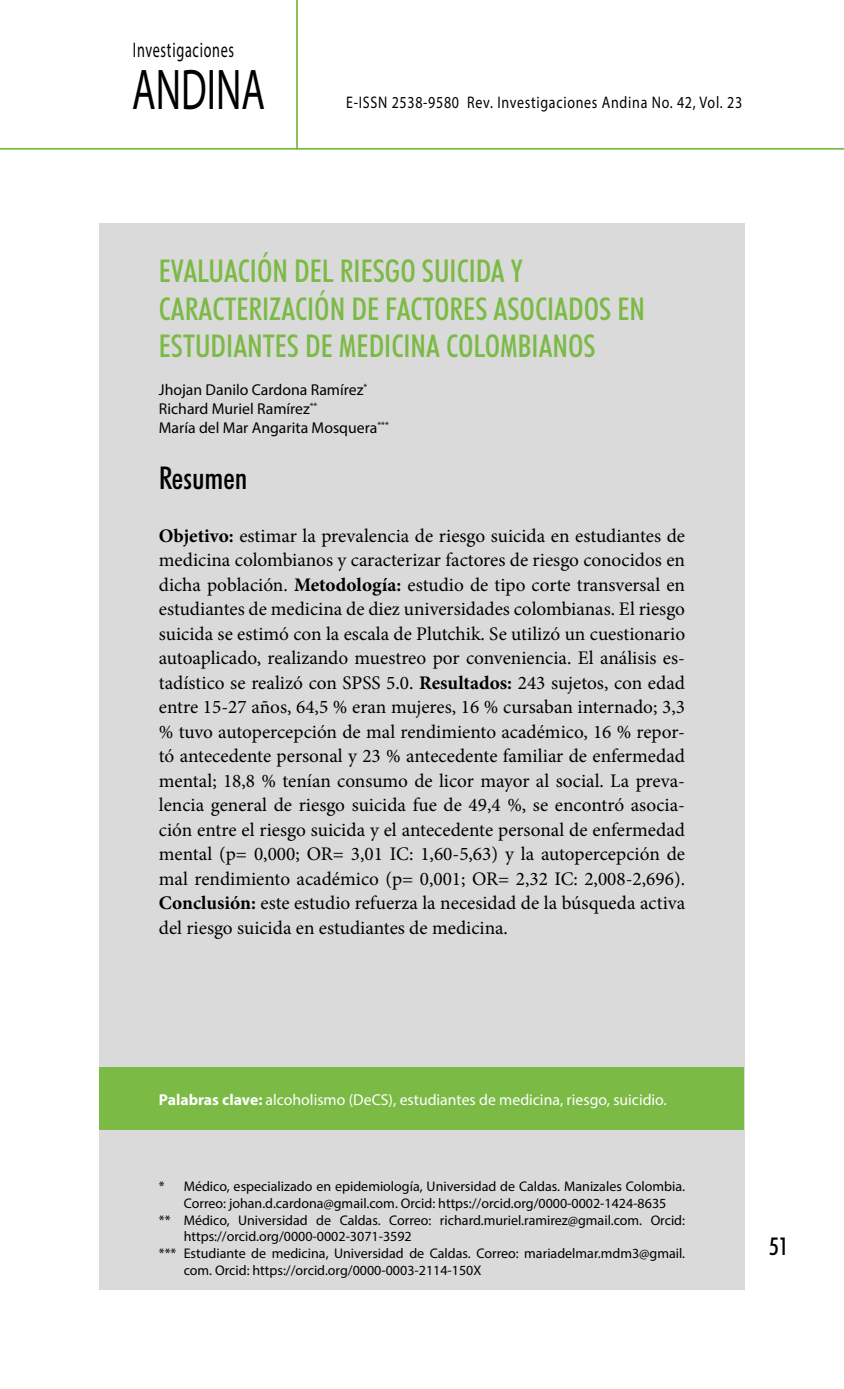
<style>
.page{position:relative;width:844px;height:1389px;background:#fff}
.page>*{position:absolute;margin:0;border:0;box-sizing:border-box;transform-origin:0 0}
.t1{font:57.75px "Myriad Pro";color:#000;scale:.67 1}
.t2{font:500 condensed 31.5px/37.8px "Futura BT";color:#7cba46}
.t3{font:500 condensed 31.5px "Futura BT";color:#000}
.t4{font:500 condensed 24.5px "Futura BT";color:#000}
.t5{font:21.18px "Myriad Pro";letter-spacing:.05em;color:#000;scale:.67 1}
.t6{font:19.25px/24.5px "Minion Pro";color:#000;text-align:justify}
.t7{font:16.8px "Myriad Pro";letter-spacing:.05em;color:#000;scale:.83 1}
.t8{font:15.75px/18.9px "Myriad Pro";color:#000}
.t9{font:15.75px "Myriad Pro";color:#fff}
.t10{font:14px "Myriad Pro";color:#000}
.s1{font-weight:700}
</style>
<div class="page">
<hr style="left:0;top:148px;width:843px;height:2px;background:#7cba46">
<hr style="left:296px;top:0;width:2px;height:150px;background:#7cba46">
<div style="left:99px;top:223px;width:645px;height:1067px;background:#dadada"></div>
<div style="left:99px;top:1068px;width:644px;height:62px;background:#7cba46"></div>
<p class="t5" style="left:133px;top:37px;width:153px">Investigaciones</p>
<h1 class="t1" style="left:132px;top:54px;width:199px">ANDINA</h1>
<p class="t7" style="left:346px;top:92px;width:478px">E-ISSN 2538-9580 Rev. Investigaciones Andina No. 42, Vol. 23</p>
<h2 class="t2" style="left:159px;top:251px;width:487px">EVALUACIÓN DEL RIESGO SUICIDA Y<br>CARACTERIZACIÓN DE FACTORES ASOCIADOS EN<br>ESTUDIANTES DE MEDICINA COLOMBIANOS</h2>
<p class="t8" style="left:159px;top:380px;width:231px">Jhojan Danilo Cardona Ramírez<sup>*<br></sup>Richard Muriel Ramírez<sup>**<br></sup>María del Mar Angarita Mosquera<sup>***</sup></p>
<h2 class="t3" style="left:159px;top:459px;width:90px">Resumen</h2>
<p class="t6" style="left:159px;top:523px;width:527px"><span class="s1">Objetivo:</span> estimar la prevalencia de riesgo suicida en estudiantes de medicina colombianos y caracterizar factores de riesgo conocidos en dicha población. <span class="s1">Metodología:</span> estudio de tipo corte transversal en estudiantes de medicina de diez universidades colombianas. El riesgo suicida se estimó con la escala de Plutchik. Se utilizó un cuestionario autoaplicado, realizando muestreo por conveniencia. El análisis es&shy;tadístico se realizó con SPSS 5.0. <span class="s1">Resultados:</span> 243 sujetos, con edad entre 15-27 años, 64,5 % eran mujeres, 16 % cursaban internado; 3,3 % tuvo autopercepción de mal rendimiento académico, 16 % repor&shy;tó antecedente personal y 23 % antecedente familiar de enfermedad mental; 18,8 % tenían consumo de licor mayor al social. La preva&shy;lencia general de riesgo suicida fue de 49,4 %, se encontró asocia&shy;ción entre el riesgo suicida y el antecedente personal de enfermedad mental (p= 0,000; OR= 3,01 IC: 1,60-5,63) y la autopercepción de mal rendimiento académico (p= 0,001; OR= 2,32 IC: 2,008-2,696).<br><span class="s1">Conclusión:</span> este estudio refuerza la necesidad de la búsqueda activa del riesgo suicida en estudiantes de medicina.</p>
<p class="t9" style="left:159px;top:1090px;width:509px"><span class="s1">Palabras clave:</span> alcoholismo (DeCS), estudiantes de medicina, riesgo, suicidio.</p>
<p class="t10" style="left:159px;top:1178px;width:527px">* Médico, especializado en epidemiología, Universidad de Caldas. Manizales Colombia.</p>
<p class="t10" style="left:184px;top:1194px;width:484px">Correo: johan.d.cardona@gmail.com. Orcid: https://orcid.org/0000-0002-1424-8635</p>
<p class="t10" style="left:159px;top:1211px;width:527px">** Médico, Universidad de Caldas. Correo: richard.muriel.ramirez@gmail.com. Orcid:</p>
<p class="t10" style="left:184px;top:1228px;width:229px">https://orcid.org/0000-0002-3071-3592</p>
<p class="t10" style="left:159px;top:1245px;width:527px">*** Estudiante de medicina, Universidad de Caldas. Correo: mariadelmar.mdm3@gmail.</p>
<p class="t10" style="left:184px;top:1262px;width:299px">com. Orcid: https://orcid.org/0000-0003-2114-150X</p>
<p class="t4" style="left:769px;top:1231px;width:20px">51</p>
</div>
